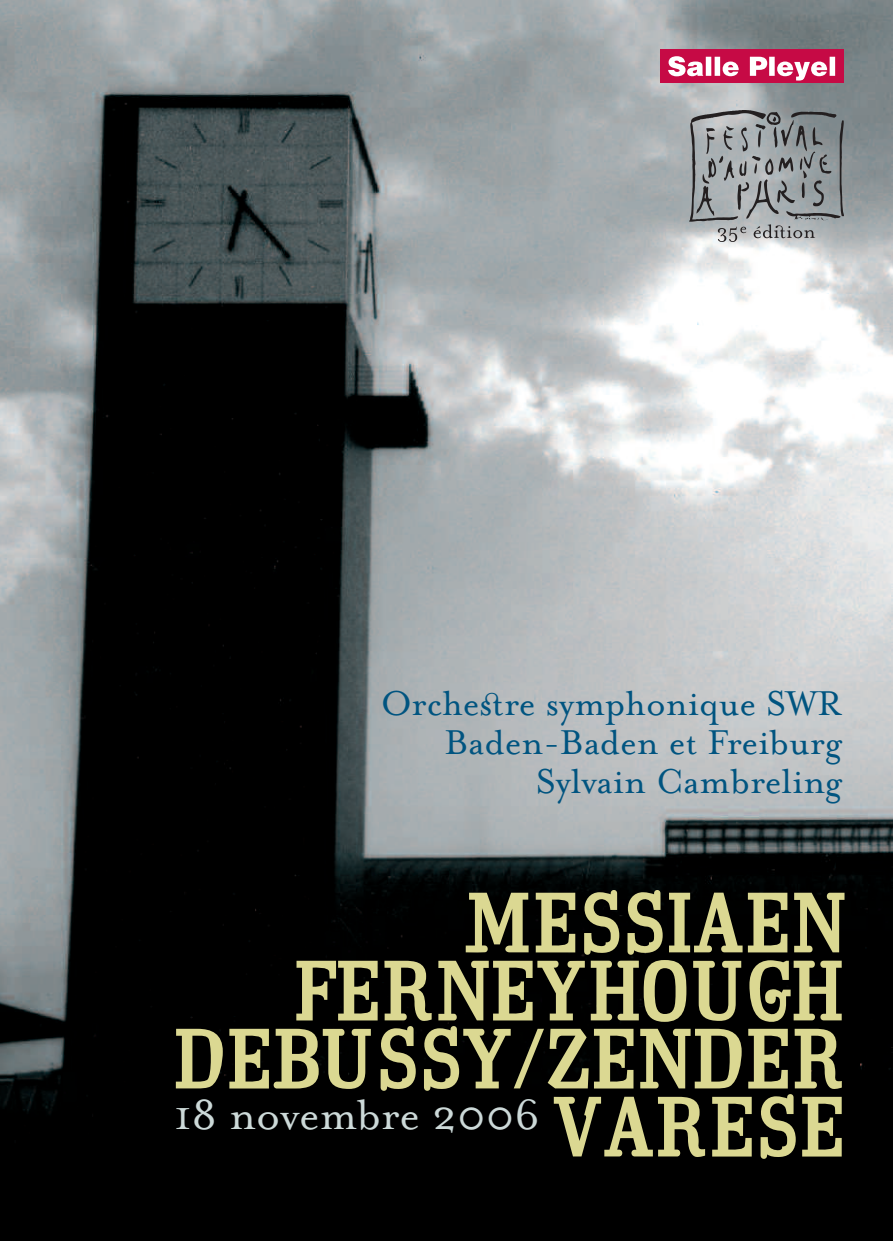
<style>
.page{position:relative;width:893px;height:1241px;background:#fff}
.page>*{position:absolute;margin:0;border:0;box-sizing:border-box;transform-origin:0 0}
.t1{font:81.2px/68.1px "Calvino Heavy Hand";letter-spacing:-.025em;color:#dbd892;text-align:right}
.t2{font:48.3px "Mrs Eaves Roman";color:#ccd9d8}
.t3{font:39.55px/39px "Mrs Eaves Roman";color:#005480;text-align:right}
.s1{font-family:"Mrs Eaves Just Lig Roman"}
</style>
<div class="page">
<img style="left:0;top:0;width:893px;height:1240px">
<img style="left:689px;top:110px;width:154px;height:132px">
<div style="left:660px;top:50px;width:183px;height:33px;background:#c60a45"></div>
<svg style="left:668px;top:56px;width:167px;height:25px"></svg>
<p class="t3" style="left:381px;top:681px;width:463px">Orche<span class="s1">s</span>re symphonique SWR<br>Baden-Baden et Freiburg<br>Sylvain Cambreling</p>
<h1 class="t1" style="left:174px;top:898px;width:676px">MESSIAEN<br>FERNEYHOUGH<br>DEBUSSY/ZENDER<br>VARESE</h1>
<p class="t2" style="left:174px;top:1083px;width:367px">18 novembre 2006</p>
</div>
